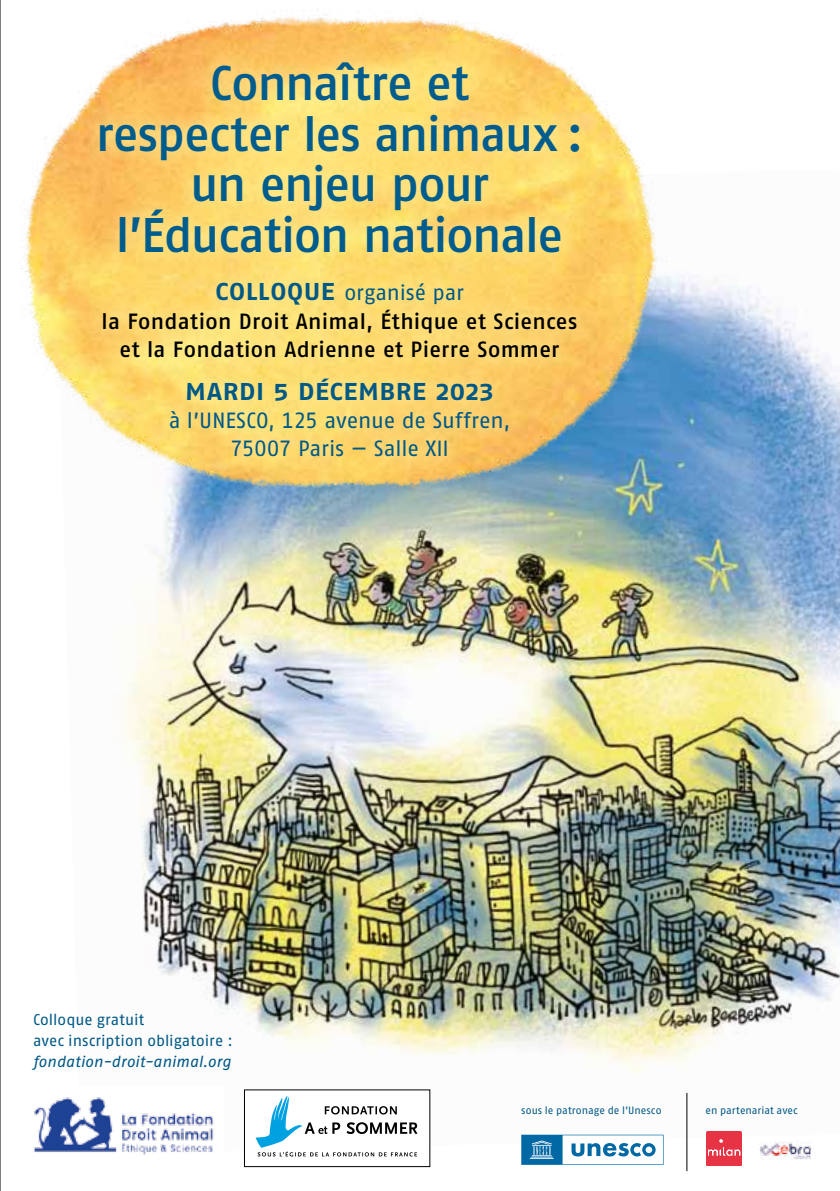
<style>
.page{position:relative;width:840px;height:1191px;background:#fff}
.page>*{position:absolute;margin:0;border:0;box-sizing:border-box;transform-origin:0 0}
.t1{font:500 48.6px/50.6px "Fago No Tf";letter-spacing:-.025em;color:#005c8c;text-align:center}
.t2{font:700 24.4px "Fago Ex Lf";letter-spacing:.02em;color:#005886}
.t3{font:500 22px/28.2px "Fago No Tf";letter-spacing:.01em;color:#000;text-align:center}
.t4{font:22px/28.2px "Fago No Tf";letter-spacing:-.01em;color:#005886;text-align:center}
.t5{font:21.6px "Fago No Tf";letter-spacing:-.005em;color:#005886}
.t6{font:15.6px/21px "Fago No Tf";letter-spacing:.005em;color:#005886}
.t7{font:italic 15.6px "Fago No Tf";color:#005886}
.t8{font:10.6px "Fago No Tf";color:#005886}
.s1{font-family:"Fago Ex Lf";font-weight:700;font-size:24.4px}
</style>
<div class="page">
<img style="left:123px;top:279px;width:716px;height:876px">
<img style="left:21px;top:17px;width:683px;height:536px">
<svg style="left:521px;top:1134px;width:142px;height:30px"></svg>
<img style="left:705px;top:1130px;width:36px;height:36px">
<img style="left:759px;top:1141px;width:51px;height:19px">
<img style="left:33px;top:1086px;width:190px;height:69px">
<div style="left:244px;top:1090px;width:185px;height:76px;background:#fff"></div>
<svg style="left:255px;top:1096px;width:162px;height:60px"></svg>
<hr style="left:686px;top:1093px;width:1px;height:78px;background:#000">
<svg style="left:81px;top:45px;width:516px;height:225px;background:#fcd774"></svg>
<svg style="left:85px;top:264px;width:509px;height:211px;background:#f6d576"></svg>
<hr style="left:0;top:0;width:1px;height:1191px;background:#000">
<h1 class="t1" style="left:96px;top:57px;width:489px">Connaître et<br>respecter les animaux : un enjeu pour l’Éducation nationale</h1>
<p class="t5" style="left:215px;top:280px;width:250px"><span class="s1">COLLOQUE</span> organisé par</p>
<p class="t3" style="left:102px;top:306px;width:477px">la Fondation Droit Animal, Éthique et Sciences et la Fondation Adrienne et Pierre Sommer</p>
<p class="t2" style="left:185px;top:377px;width:310px">MARDI 5 DÉCEMBRE 2023</p>
<p class="t4" style="left:169px;top:406px;width:343px">à l’UNESCO, 125 avenue de Suffren,<br>75007 Paris — Salle XII</p>
<p class="t6" style="left:33px;top:1009px;width:201px">Colloque gratuit<br>avec inscription obligatoire :</p>
<p class="t7" style="left:33px;top:1052px;width:199px">fondation-droit-animal.org</p>
<p class="t8" style="left:521px;top:1103px;width:142px">sous le patronage de l’Unesco</p>
<p class="t8" style="left:705px;top:1103px;width:94px">en partenariat avec</p>
</div>
